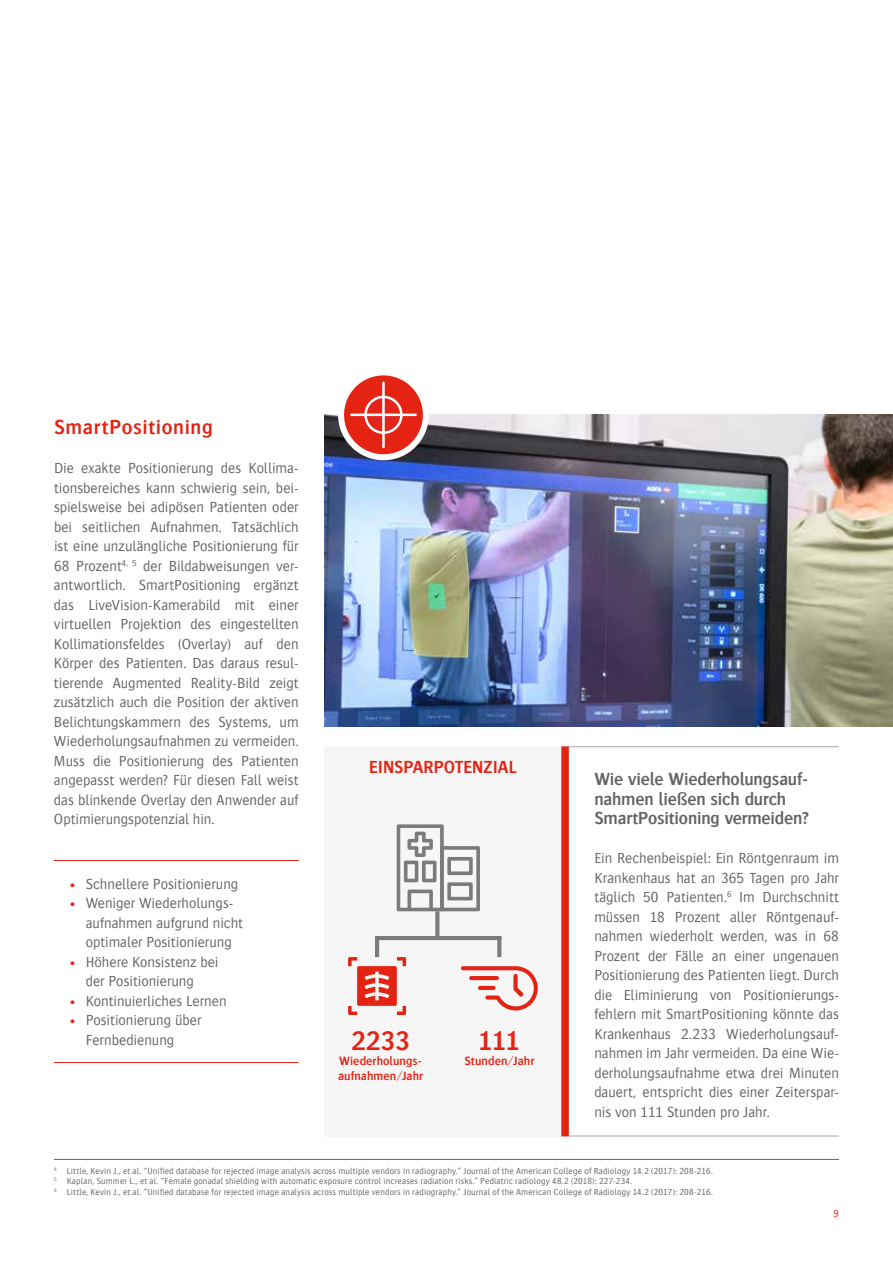
<style>
.page{position:relative;width:893px;height:1263px;background:#fff}
.page>*{position:absolute;margin:0;border:0;box-sizing:border-box;transform-origin:0 0}
.t1{font:600 27.6px "Bosis For Agfa";letter-spacing:-.015em;color:#e42313}
.t2{font:600 21px "Bosis For Agfa";letter-spacing:.03em;color:#e42313}
.t3{font:600 18px/19.5px "Bosis For Agfa";letter-spacing:-.01em;color:#646363}
.t4{font:600 18px "Bosis For Agfa";color:#e42313}
.t5{font:300 15px/19.5px "Bosis For Agfa";color:#646363;text-align:justify}
.t6{font:600 12.45px/15.1px "Bosis For Agfa";letter-spacing:.005em;color:#e42313}
.t7{font:300 10.5px "Bosis For Agfa";color:#e42313}
.t8{font:300 9px/10.5px "Bosis For Agfa";letter-spacing:.02em;color:#646363}
.s1{color:#e42313}
</style>
<div class="page">
<img style="left:324px;top:415px;width:569px;height:312px">
<div style="left:324px;top:746px;width:245px;height:390px;background:#f6f6f6"></div>
<hr style="left:54px;top:860px;width:245px;height:1px;background:#e2241c">
<hr style="left:54px;top:1062px;width:245px;height:1px;background:#e2241c">
<svg style="left:341px;top:372px;width:85px;height:85px;background:#e73f31"></svg>
<div style="left:338px;top:369px;width:91px;height:91px;border:6px solid #fff;border-radius:50%"></div>
<svg style="left:366px;top:397px;width:35px;height:36px"></svg>
<div style="left:364px;top:396px;width:39px;height:38px;border:3px solid #fff;border-radius:50%"></div>
<hr style="left:382px;top:383px;width:3px;height:64px;background:#fff">
<hr style="left:351px;top:414px;width:65px;height:2px;background:#fff">
<hr style="left:569px;top:746px;width:270px;height:1px;background:#a8a8a7">
<hr style="left:569px;top:1135px;width:270px;height:1px;background:#a8a8a7">
<svg style="left:397px;top:824px;width:83px;height:87px"></svg>
<svg style="left:461px;top:966px;width:77px;height:44px"></svg>
<svg style="left:348px;top:957px;width:58px;height:58px"></svg>
<svg style="left:435px;top:911px;width:4px;height:25px"></svg>
<hr style="left:375px;top:936px;width:4px;height:21px;background:#7c7b7b">
<hr style="left:375px;top:936px;width:126px;height:4px;background:#7c7b7b">
<svg style="left:497px;top:940px;width:4px;height:17px"></svg>
<div style="left:561px;top:746px;width:8px;height:390px;background:#e42313"></div>
<hr style="left:54px;top:1159px;width:785px;height:1px;background:#646363">
<h2 class="t2" style="left:54px;top:416px;width:160px">SmartPositioning</h2>
<p class="t5" style="left:54px;top:458px;width:246px">Die exakte Positionierung des Kollima&shy;tionsbereiches kann schwierig sein, bei&shy;spielsweise bei adipösen Patienten oder bei seitlichen Aufnahmen. Tatsächlich ist eine unzulängliche Positionierung für 68 Prozent<sup>4,</sup> <sup>5</sup> der Bildabweisungen ver&shy;antwortlich. SmartPositioning ergänzt das LiveVision-Kamerabild mit einer virtuellen Projektion des eingestellten Kollimationsfeldes (Overlay) auf den Körper des Patienten. Das daraus resul&shy;tierende Augmented Reality-Bild zeigt zusätzlich auch die Position der aktiven Belichtungskammern des Systems, um Wiederholungsaufnahmen zu vermeiden.<br>Muss die Positionierung des Patienten angepasst werden? Für diesen Fall weist das blinkende Overlay den Anwender auf Optimierungspotenzial hin.</p>
<p class="t5" style="left:69px;top:874px;width:171px"><span class="s1">•</span> Schnellere Positionierung</p>
<p class="t5" style="left:86px;top:893px;width:159px;text-align:left;text-indent:-17px"><span class="s1">•</span> Weniger Wiederholungs&shy;aufnahmen aufgrund nicht optimaler Positionierung</p>
<p class="t5" style="left:69px;top:952px;width:151px;text-align:center"><span class="s1">•</span> Höhere Konsistenz bei der Positionierung</p>
<p class="t5" style="left:69px;top:991px;width:160px"><span class="s1">•</span> Kontinuierliches Lernen</p>
<p class="t5" style="left:86px;top:1010px;width:117px;text-indent:-17px"><span class="s1">•</span> Positionierung über<br>Fernbedienung</p>
<p class="t4" style="left:369px;top:757px;width:149px">EINSPARPOTENZIAL</p>
<h1 class="t1" style="left:351px;top:1026px;width:60px">2233</h1>
<p class="t6" style="left:338px;top:1053px;width:86px">Wiederholungs&shy;aufnahmen/Jahr</p>
<h1 class="t1" style="left:478px;top:1026px;width:44px">111</h1>
<p class="t6" style="left:464px;top:1053px;width:71px">Stunden/Jahr</p>
<p class="t3" style="left:594px;top:769px;width:216px">Wie viele Wiederholungsauf&shy;nahmen ließen sich durch<br>SmartPositioning vermeiden?</p>
<p class="t5" style="left:594px;top:848px;width:246px">Ein Rechenbeispiel: Ein Röntgenraum im Krankenhaus hat an 365 Tagen pro Jahr täglich 50 Patienten.<sup>6</sup> Im Durchschnitt müssen 18 Prozent aller Röntgenauf&shy;nahmen wiederholt werden, was in 68<br>Prozent der Fälle an einer ungenauen Positionierung des Patienten liegt. Durch die Eliminierung von Positionierungs&shy;fehlern mit SmartPositioning könnte das Krankenhaus 2.233 Wiederholungsauf&shy;nahmen im Jahr vermeiden. Da eine Wie&shy;derholungsaufnahme etwa drei Minuten dauert, entspricht dies einer Zeiterspar&shy;nis von 111 Stunden pro Jahr.</p>
<p class="t8" style="left:54px;top:1165px;width:660px"><sup>4</sup> Little, Kevin J., et al. “Unified database for rejected image analysis across multiple vendors in radiography.” Journal of the American College of Radiology 14.2 (2017): 208-216.<br><sup>5</sup> Kaplan, Summer L., et al. “Female gonadal shielding with automatic exposure control increases radiation risks.” Pediatric radiology 48.2 (2018): 227-234.<br><sup>6</sup> Little, Kevin J., et al. “Unified database for rejected image analysis across multiple vendors in radiography.” Journal of the American College of Radiology 14.2 (2017): 208-216.</p>
<p class="t7" style="left:833px;top:1208px;width:7px">9</p>
</div>
